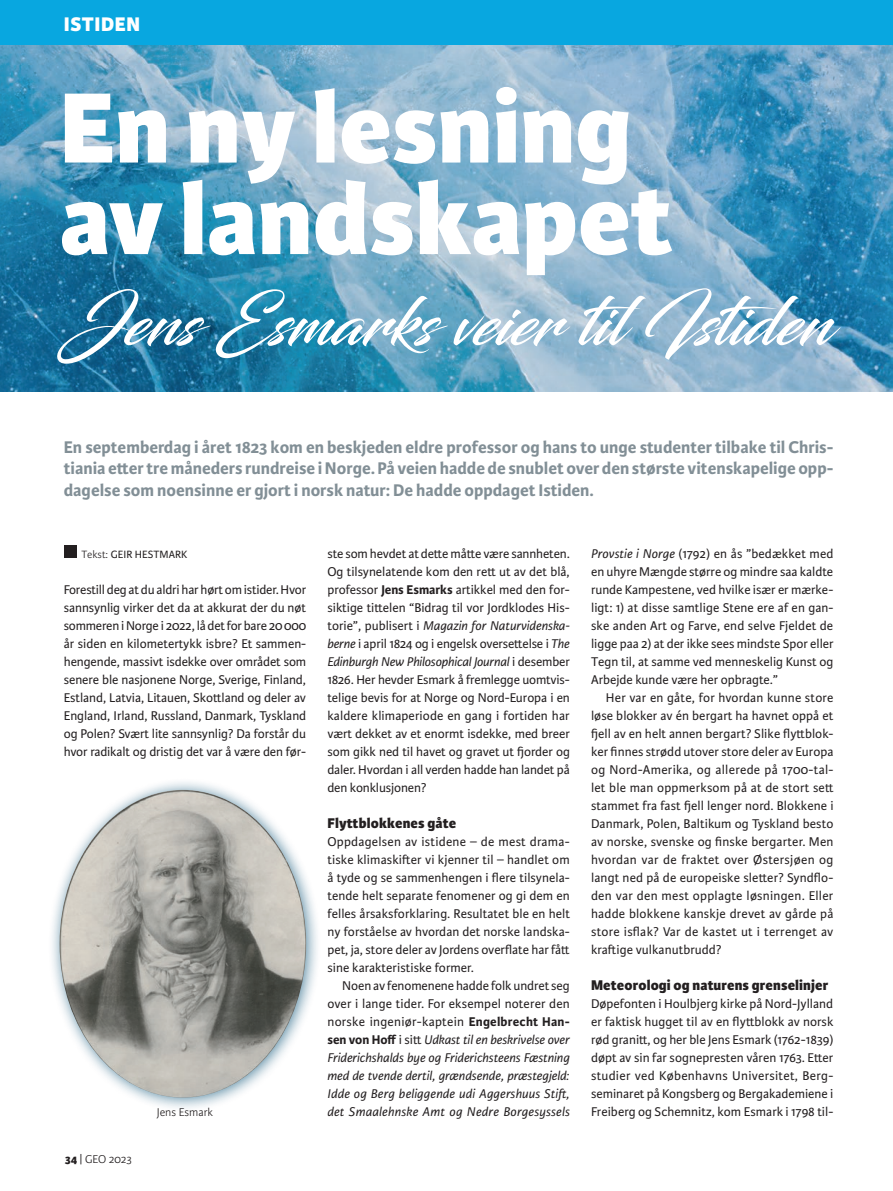
<style>
.page{position:relative;width:893px;height:1191px;background:#fff}
.page>*{position:absolute;margin:0;border:0;box-sizing:border-box;transform-origin:0 0}
.HOVEDTITTEL{font:800 106.5px/91.5px "Karmina Sans";color:#fff}
.HOVEDTITTEL-2{font:66.75px "Blacksword";color:#fff}
.t1{font:800 21px "Karmina Sans";letter-spacing:.03em;color:#fff}
.INGRESS{font:700 18px/21.6px "Karmina Sans";color:#828f96;text-align:justify}
.MELLOMTITTEL{font:800 15px "Karmina Sans";letter-spacing:.01em;color:#231f20}
.BRØDTEKST_noindent{font:13.5px/18px "Karmina Sans";letter-spacing:-.01em;color:#231f20;text-align:justify}
.BRØDTEKST{font:13.5px/18px "Karmina Sans";color:#231f20;text-align:justify}
.BRØDTEKST-2{font:italic 13.5px/18px "Karmina Sans";letter-spacing:.02em;color:#231f20;text-align:justify}
.BILDETEKST{font:300 12px "Karmina Sans";color:#231f20}
.MELLOMTITTEL-2{font:11.25px "Karmina Sans";letter-spacing:.01em;color:#231f20}
.s1{font-weight:300}
.s2{font-weight:800}
.s3{font-weight:400}
.s4{font-weight:700}
.s5{font-style:italic}
.s6{font-style:normal}
.s7{font-weight:700;font-style:normal}
</style>
<div class="page">
<img style="left:0;top:45px;width:893px;height:346px">
<div style="left:64px;top:545px;width:13px;height:13px;background:#231f20"></div>
<div style="left:47px;top:777px;width:274px;height:335px;background:#004c72;opacity:.65"></div>
<img style="left:60px;top:790px;width:246px;height:307px">
<div style="left:0;top:0;width:893px;height:45px;background:#08a7e0"></div>
<h3 class="t1" style="left:64px;top:12px;width:78px">ISTIDEN</h3>
<p class="HOVEDTITTEL" style="left:60px;top:85px;width:614px">En ny lesning av landskapet</p>
<p class="HOVEDTITTEL-2" style="left:63px;top:283px;width:771px">Jens Esmarks veier til Istiden</p>
<p class="INGRESS" style="left:64px;top:436px;width:771px">En septemberdag i året 1823 kom en beskjeden eldre professor og hans to unge studenter tilbake til Chris&shy;tiania etter tre måneders rundreise i Norge. På veien hadde de snublet over den største vitenskapelige opp&shy;dagelse som noensinne er gjort i norsk natur: De hadde oppdaget Istiden.</p>
<p class="MELLOMTITTEL-2" style="left:81px;top:548px;width:108px"><span class="s1">Tekst:</span> GEIR HESTMARK</p>
<p class="BRØDTEKST_noindent" style="left:64px;top:581px;width:244px">Forestill deg at du aldri har hørt om istider. Hvor sannsynlig virker det da at akkurat der du nøt sommeren i Norge i 2022, lå det for bare 20 000 år siden en kilometertykk isbre? Et sammen&shy;hengende, massivt isdekke over området som senere ble nasjonene Norge, Sverige, Finland, Estland, Latvia, Litauen, Skottland og deler av England, Irland, Russland, Danmark, Tyskland og Polen? Svært lite sannsynlig? Da forstår du hvor radikalt og dristig det var å være den før-</p>
<p class="BILDETEKST" style="left:65px;top:1152px;width:68px"><span class="s2">34</span> <span class="s3">|</span> GEO 2023</p>
<p class="BILDETEKST" style="left:157px;top:1105px;width:58px">Jens Esmark</p>
<p class="BRØDTEKST_noindent" style="left:327px;top:545px;width:244px">ste som hevdet at dette måtte være sannheten.<br>Og tilsynelatende kom den rett ut av det blå, professor <span class="s4">Jens Esmarks</span> artikkel med den for&shy;siktige tittelen “Bidrag til vor Jordklodes His&shy;torie”, publisert i <span class="s5">Magazin for Naturvidenska&shy;berne</span> i april 1824 og i engelsk oversettelse i <span class="s5">The Edinburgh New Philosophical Journal</span> i desember 1826. Her hevder Esmark å fremlegge uomtvis&shy;telige bevis for at Norge og Nord-Europa i en kaldere klimaperiode en gang i fortiden har vært dekket av et enormt isdekke, med breer som gikk ned til havet og gravet ut fjorder og daler. Hvordan i all verden hadde han landet på den konklusjonen?</p>
<p class="MELLOMTITTEL" style="left:327px;top:814px;width:130px">Flyttblokkenes gåte</p>
<p class="BRØDTEKST_noindent" style="left:327px;top:833px;width:244px">Oppdagelsen av istidene – de mest drama&shy;tiske klimaskifter vi kjenner til – handlet om å tyde og se sammenhengen i flere tilsynela&shy;tende helt separate fenomener og gi dem en felles årsaksforklaring. Resultatet ble en helt ny forståelse av hvordan det norske landska&shy;pet, ja, store deler av Jordens overflate har fått sine karakteristiske former.</p>
<p class="BRØDTEKST-2" style="left:327px;top:977px;width:244px;text-indent:15px"><span class="s6">Noen av fenomenene hadde folk undret seg over i lange tider. For eksempel noterer den norske ingeniør-kaptein</span> <span class="s7">Engelbrecht Han&shy;sen von Hoff</span> <span class="s6">i sitt</span> Udkast til en beskrivelse over Friderichshalds bye og Friderichsteens Fæstning med de tvende dertil, grændsende, præstegjeld:<br>Idde og Berg beliggende udi Aggershuus Stift, det Smaalehnske Amt og Nedre Borgesyssels</p>
<p class="BRØDTEKST" style="left:591px;top:545px;width:244px"><span class="s5">Provstie i Norge</span> (1792) en ås ”bedækket med en uhyre Mængde større og mindre saa kaldte runde Kampestene, ved hvilke især er mærke&shy;ligt: 1) at disse samtlige Stene ere af en gan&shy;ske anden Art og Farve, end selve Fjeldet de ligge paa 2) at der ikke sees mindste Spor eller Tegn til, at samme ved menneskelig Kunst og Arbejde kunde være her opbragte.”</p>
<p class="BRØDTEKST" style="left:591px;top:689px;width:244px;text-indent:15px">Her var en gåte, for hvordan kunne store løse blokker av én bergart ha havnet oppå et fjell av en helt annen bergart? Slike flyttblok&shy;ker finnes strødd utover store deler av Europa og Nord-Amerika, og allerede på 1700-tal&shy;let ble man oppmerksom på at de stort sett stammet fra fast fjell lenger nord. Blokkene i Danmark, Polen, Baltikum og Tyskland besto av norske, svenske og finske bergarter. Men hvordan var de fraktet over Østersjøen og langt ned på de europeiske sletter? Syndflo&shy;den var den mest opplagte løsningen. Eller hadde blokkene kanskje drevet av gårde på store isflak? Var de kastet ut i terrenget av kraftige vulkanutbrudd?</p>
<p class="MELLOMTITTEL" style="left:591px;top:976px;width:239px">Meteorologi og naturens grenselinjer</p>
<p class="BRØDTEKST_noindent" style="left:591px;top:995px;width:244px">Døpefonten i Houlbjerg kirke på Nord-Jylland er faktisk hugget til av en flyttblokk av norsk rød granitt, og her ble Jens Esmark (1762-1839) døpt av sin far sognepresten våren 1763. Etter studier ved Københavns Universitet, Berg&shy;seminaret på Kongsberg og Bergakademiene i Freiberg og Schemnitz, kom Esmark i 1798 til-</p>
</div>
